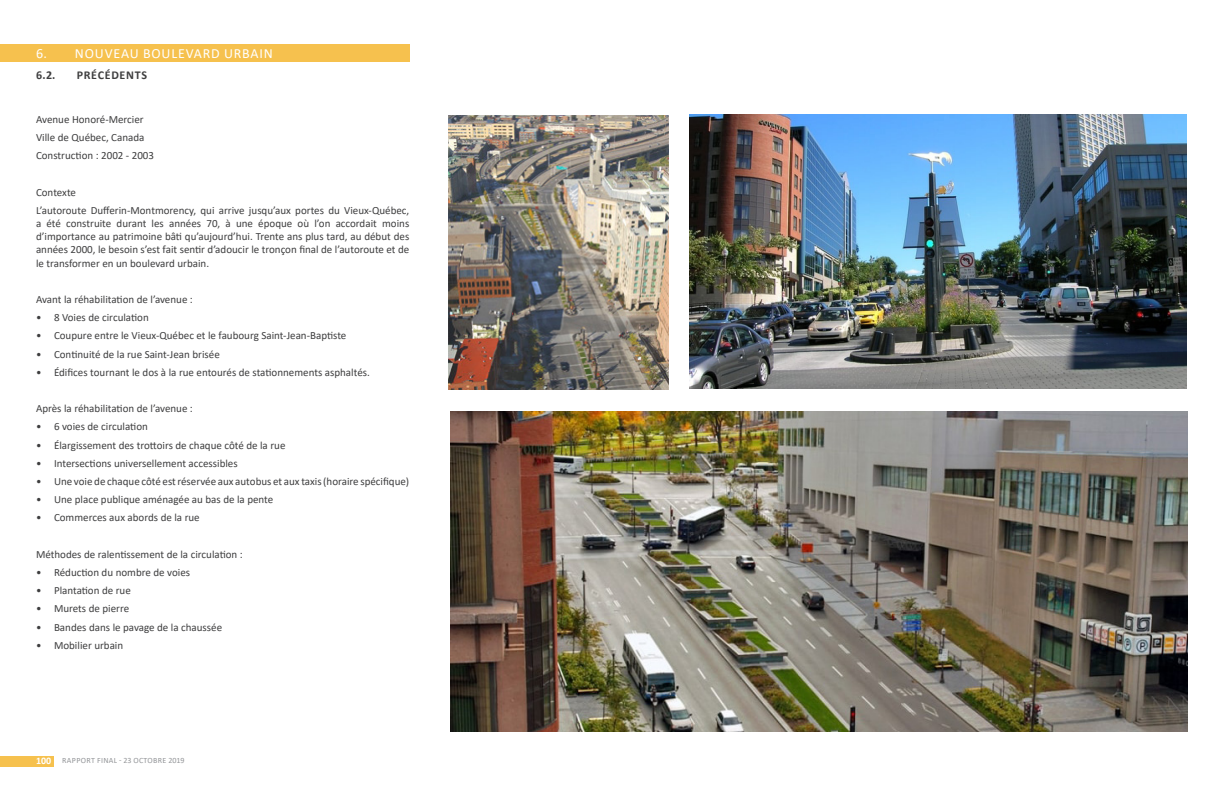
<style>
.page{position:relative;width:1224px;height:792px;background:#fff}
.page>*{position:absolute;margin:0;border:0;box-sizing:border-box;transform-origin:0 0}
._1__titres{font:14px "Calibri";letter-spacing:.06em;color:#fff}
.t1{font:700 12px "Calibri";letter-spacing:.06em;color:#3e3e3f}
.Texte_général{font:11px/13.2px "Calibri";color:#3e3e3f;text-align:justify}
.t2{font:8px "Calibri";letter-spacing:.04em;color:#939598}
.s1{font-weight:700;font-size:10px;color:#fff}
</style>
<div class="page">
<div style="left:0;top:756px;width:54px;height:10px;background:#f6c14e"></div>
<div style="left:0;top:44px;width:409px;height:18px;background:#f6c14e"></div>
<img style="left:448px;top:116px;width:220px;height:273px">
<img style="left:690px;top:115px;width:496px;height:273px">
<img style="left:450px;top:411px;width:738px;height:321px">
<p class="_1__titres" style="left:36px;top:43px;width:238px">6. NOUVEAU BOULEVARD URBAIN</p>
<p class="t1" style="left:36px;top:66px;width:21px">6.2.</p>
<p class="t1" style="left:77px;top:66px;width:72px">PRÉCÉDENTS</p>
<p class="Texte_général" style="left:36px;top:112px;width:109px">Avenue Honoré-Mercier</p>
<p class="Texte_général" style="left:36px;top:131px;width:110px">Ville de Québec, Canada</p>
<p class="Texte_général" style="left:36px;top:149px;width:120px">Construction : 2002 - 2003</p>
<p class="Texte_général" style="left:36px;top:185px;width:42px">Contexte</p>
<p class="Texte_général" style="left:36px;top:203px;width:375px">L’autoroute Dufferin-Montmorency, qui arrive jusqu’aux portes du Vieux-Québec, a été construite durant les années 70, à une époque où l’on accordait moins d’importance au patrimoine bâti qu’aujourd’hui. Trente ans plus tard, au début des années 2000, le besoin s’est fait sentir d’adoucir le tronçon final de l’autoroute et de le transformer en un boulevard urbain.</p>
<p class="Texte_général" style="left:36px;top:293px;width:158px">Avant la réhabilitation de l’avenue :</p>
<p class="Texte_général" style="left:36px;top:311px;width:114px">• 8 Voies de circulation</p>
<p class="Texte_général" style="left:36px;top:329px;width:312px">• Coupure entre le Vieux-Québec et le faubourg Saint-Jean-Baptiste</p>
<p class="Texte_général" style="left:36px;top:347px;width:185px">• Continuité de la rue Saint-Jean brisée</p>
<p class="Texte_général" style="left:36px;top:365px;width:335px">• Édifices tournant le dos à la rue entourés de stationnements asphaltés.</p>
<p class="Texte_général" style="left:36px;top:402px;width:158px">Après la réhabilitation de l’avenue :</p>
<p class="Texte_général" style="left:36px;top:420px;width:113px">• 6 voies de circulation</p>
<p class="Texte_général" style="left:36px;top:438px;width:251px">• Élargissement des trottoirs de chaque côté de la rue</p>
<p class="Texte_général" style="left:36px;top:456px;width:203px">• Intersections universellement accessibles</p>
<p class="Texte_général" style="left:36px;top:475px;width:375px">• Une voie de chaque côté est réservée aux autobus et aux taxis (horaire spécifique)</p>
<p class="Texte_général" style="left:36px;top:493px;width:239px">• Une place publique aménagée au bas de la pente</p>
<p class="Texte_général" style="left:36px;top:511px;width:165px">• Commerces aux abords de la rue</p>
<p class="Texte_général" style="left:36px;top:547px;width:208px">Méthodes de ralentissement de la circulation :</p>
<p class="Texte_général" style="left:36px;top:566px;width:156px">• Réduction du nombre de voies</p>
<p class="Texte_général" style="left:36px;top:584px;width:96px">• Plantation de rue</p>
<p class="Texte_général" style="left:36px;top:602px;width:95px">• Murets de pierre</p>
<p class="Texte_général" style="left:36px;top:620px;width:188px">• Bandes dans le pavage de la chaussée</p>
<p class="Texte_général" style="left:36px;top:638px;width:89px">• Mobilier urbain</p>
<p class="t2" style="left:36px;top:754px;width:150px"><span class="s1">100</span> RAPPORT FINAL - 23 OCTOBRE 2019</p>
</div>
